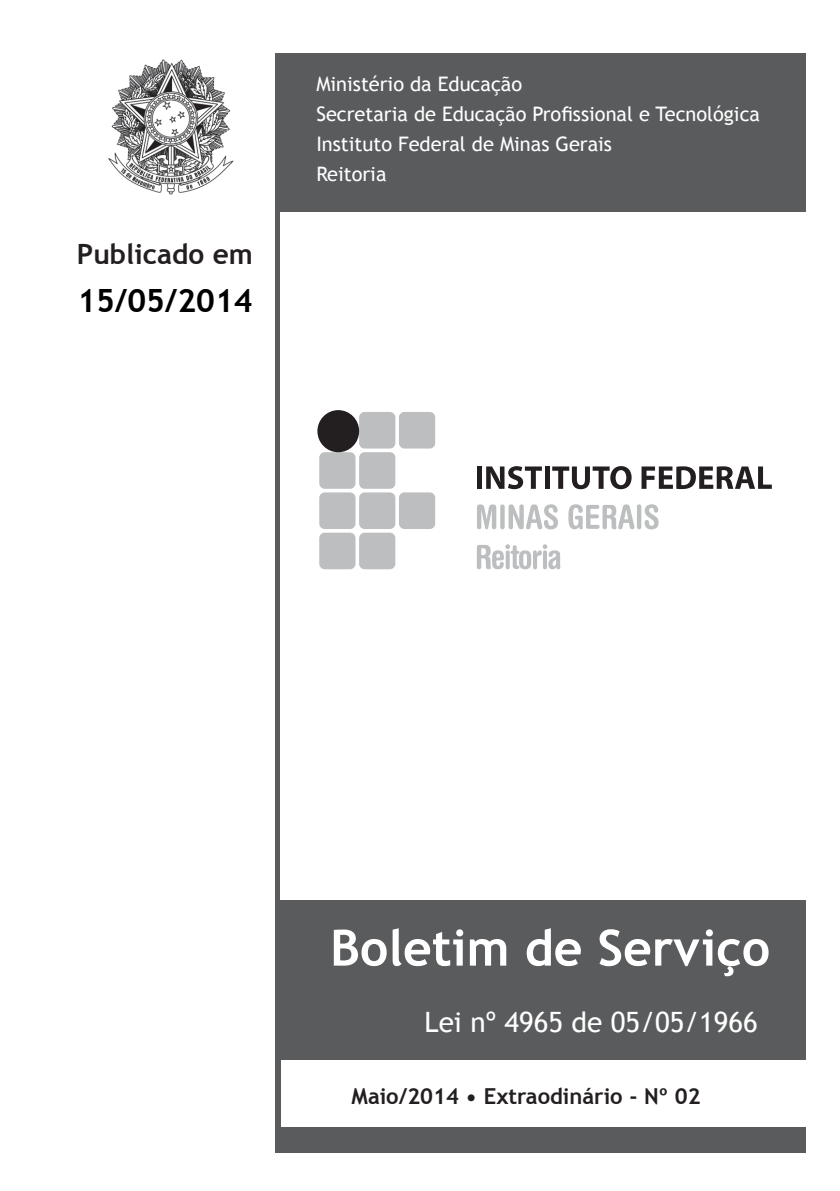
<style>
.page{position:relative;width:840px;height:1191px;background:#fff}
.page>*{position:absolute;margin:0;border:0;box-sizing:border-box;transform-origin:0 0}
.t1{font:700 50px "Trebuchet MS";color:#fff}
.t2{font:700 32px "Trebuchet MS";color:#000}
.t3{font:28px "Trebuchet MS";color:#fff}
.t4{font:700 28px "Trebuchet MS";color:#231f20}
.t5{font:700 22px "Trebuchet MS";color:#231f20}
.t6{font:20px/30px "Trebuchet MS";color:#fff}
</style>
<div class="page">
<img style="left:108px;top:59px;width:126px;height:136px">
<div style="left:277px;top:53px;width:528px;height:159px;background:#5a5b5d"></div>
<div style="left:275px;top:53px;width:5px;height:1099px;background:#5a5b5d"></div>
<div style="left:275px;top:900px;width:530px;height:252px;background:#5a5b5d"></div>
<div style="left:280px;top:1060px;width:525px;height:66px;background:#fff"></div>
<div style="left:476px;top:466px;width:5px;height:23px;background:#231f20"></div>
<svg style="left:486px;top:466px;width:55px;height:23px"></svg>
<div style="left:544px;top:466px;width:5px;height:23px;background:#231f20"></div>
<svg style="left:552px;top:466px;width:79px;height:23px"></svg>
<svg style="left:641px;top:466px;width:130px;height:23px"></svg>
<svg style="left:477px;top:504px;width:80px;height:25px"></svg>
<svg style="left:568px;top:504px;width:90px;height:25px"></svg>
<svg style="left:477px;top:544px;width:83px;height:25px"></svg>
<div style="left:319px;top:452px;width:36px;height:37px;background:#bcbec0;border-radius:5px"></div>
<div style="left:319px;top:492px;width:36px;height:37px;background:#bcbec0;border-radius:5px"></div>
<div style="left:319px;top:532px;width:36px;height:37px;background:#bcbec0;border-radius:5px"></div>
<div style="left:359px;top:412px;width:36px;height:36px;background:#bcbec0;border-radius:5px"></div>
<div style="left:359px;top:452px;width:36px;height:37px;background:#bcbec0;border-radius:5px"></div>
<div style="left:359px;top:492px;width:36px;height:37px;background:#bcbec0;border-radius:5px"></div>
<div style="left:399px;top:492px;width:36px;height:37px;background:#bcbec0;border-radius:5px"></div>
<div style="left:359px;top:532px;width:36px;height:37px;background:#bcbec0;border-radius:5px"></div>
<div style="left:399px;top:412px;width:36px;height:36px;background:#bcbec0;border-radius:5px"></div>
<div style="left:317px;top:410px;width:42px;height:42px;background:#231f20;border-radius:50%"></div>
<h3 class="t4" style="left:77px;top:237px;width:177px">Publicado em</h3>
<h2 class="t2" style="left:77px;top:281px;width:176px">15/05/2014</h2>
<p class="t6" style="left:316px;top:69px;width:445px">Ministério da Educação<br>Secretaria de Educação Profissional e Tecnológica<br>Instituto Federal de Minas Gerais<br>Reitoria</p>
<h1 class="t1" style="left:330px;top:916px;width:441px">Boletim de Serviço</h1>
<h3 class="t3" style="left:424px;top:1006px;width:334px">Lei nº 4965 de 05/05/1966</h3>
<p class="t5" style="left:351px;top:1082px;width:350px">Maio/2014 • Extraodinário - Nº 02</p>
</div>
